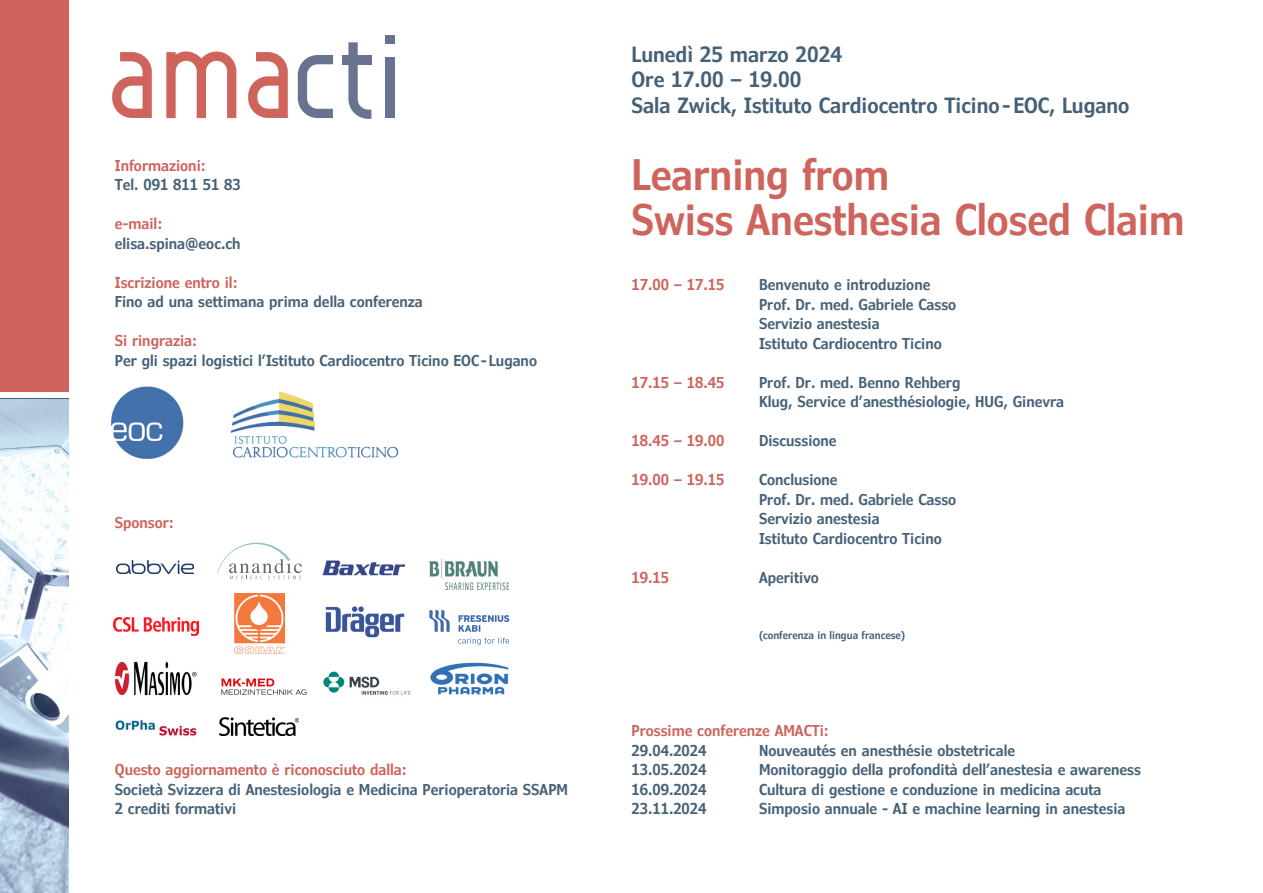
<style>
.page{position:relative;width:1263px;height:893px;background:#fff}
.page>*{position:absolute;margin:0;border:0;box-sizing:border-box;transform-origin:0 0}
.t1{font:600 condensed 42px/45px "Verdana Pro";color:#ce645c}
.t2{font:600 condensed 21px/25.5px "Verdana Pro";color:#456178}
.t3{font:600 condensed 15px/19.5px "Verdana Pro";color:#456178}
.t4{font:600 condensed 15px "Verdana Pro";color:#ce645c}
.t5{font:600 condensed 10.5px "Verdana Pro";color:#456178}
</style>
<div class="page">
<div style="left:0;top:0;width:68px;height:391px;background:#ce645c"></div>
<img style="left:0;top:399px;width:68px;height:494px">
<img style="left:111px;top:387px;width:288px;height:72px">
<svg style="left:112px;top:52px;width:40px;height:66px"></svg>
<svg style="left:248px;top:52px;width:40px;height:66px"></svg>
<svg style="left:298px;top:55px;width:35px;height:63px"></svg>
<svg style="left:348px;top:42px;width:23px;height:77px"></svg>
<svg style="left:166px;top:52px;width:70px;height:66px"></svg>
<div style="left:342px;top:55px;width:30px;height:9px;background:#68748f"></div>
<div style="left:385px;top:58px;width:10px;height:60px;background:#68748f"></div>
<div style="left:385px;top:35px;width:10px;height:8px;background:#68748f"></div>
<img style="left:117px;top:560px;width:76px;height:13px">
<img style="left:430px;top:560px;width:78px;height:29px">
<img style="left:322px;top:560px;width:83px;height:15px">
<img style="left:219px;top:717px;width:80px;height:19px">
<img style="left:115px;top:720px;width:82px;height:18px">
<svg style="left:429px;top:610px;width:21px;height:22px"></svg>
<svg style="left:458px;top:615px;width:51px;height:30px"></svg>
<img style="left:430px;top:662px;width:79px;height:33px">
<img style="left:114px;top:661px;width:83px;height:35px">
<img style="left:323px;top:671px;width:88px;height:24px">
<img style="left:221px;top:678px;width:86px;height:17px">
<svg style="left:217px;top:543px;width:85px;height:36px"></svg>
<img style="left:114px;top:618px;width:84px;height:17px">
<img style="left:325px;top:606px;width:80px;height:32px">
<img style="left:235px;top:594px;width:49px;height:60px">
<p class="t4" style="left:115px;top:156px;width:92px">Informazioni:</p>
<p class="t3" style="left:115px;top:175px;width:127px">Tel. 091 811 51 83</p>
<p class="t4" style="left:115px;top:214px;width:49px">e-mail:</p>
<p class="t3" style="left:115px;top:234px;width:127px">elisa.spina@eoc.ch</p>
<p class="t4" style="left:115px;top:273px;width:124px">Iscrizione entro il:</p>
<p class="t3" style="left:115px;top:292px;width:309px">Fino ad una settimana prima della conferenza</p>
<p class="t4" style="left:115px;top:331px;width:84px">Si ringrazia:</p>
<p class="t3" style="left:115px;top:351px;width:424px">Per gli spazi logistici l’Istituto Cardiocentro Ticino EOC- Lugano</p>
<p class="t4" style="left:115px;top:513px;width:61px">Sponsor:</p>
<p class="t4" style="left:115px;top:760px;width:294px">Questo aggiornamento è riconosciuto dalla:</p>
<p class="t3" style="left:115px;top:780px;width:455px">Società Svizzera di Anestesiologia e Medicina Perioperatoria SSAPM<br>2 crediti formativi</p>
<h2 class="t2" style="left:631px;top:41px;width:499px">Lunedì 25 marzo 2024<br>Ore 17.00 – 19.00<br>Sala Zwick, Istituto Cardiocentro Ticino-EOC, Lugano</h2>
<h1 class="t1" style="left:631px;top:153px;width:554px">Learning from<br>Swiss Anesthesia Closed Claim</h1>
<p class="t4" style="left:631px;top:275px;width:94px">17.00 – 17.15</p>
<p class="t3" style="left:759px;top:275px;width:199px">Benvenuto e introduzione<br>Prof. Dr. med. Gabriele Casso<br>Servizio anestesia<br>Istituto Cardiocentro Ticino</p>
<p class="t4" style="left:631px;top:372px;width:94px">17.15 – 18.45</p>
<p class="t3" style="left:759px;top:372px;width:306px">Prof. Dr. med. Benno Rehberg<br>Klug, Service d’anesthésiologie, HUG, Ginevra</p>
<p class="t4" style="left:631px;top:431px;width:94px">18.45 – 19.00</p>
<p class="t3" style="left:759px;top:431px;width:79px">Discussione</p>
<p class="t4" style="left:631px;top:470px;width:94px">19.00 – 19.15</p>
<p class="t3" style="left:759px;top:470px;width:199px">Conclusione<br>Prof. Dr. med. Gabriele Casso<br>Servizio anestesia<br>Istituto Cardiocentro Ticino</p>
<p class="t4" style="left:631px;top:567px;width:39px">19.15</p>
<p class="t3" style="left:759px;top:567px;width:61px">Aperitivo</p>
<p class="t5" style="left:759px;top:628px;width:147px">(conferenza in lingua francese)</p>
<p class="t4" style="left:631px;top:721px;width:199px">Prossime conferenze AMACTi:</p>
<p class="t3" style="left:631px;top:741px;width:77px">29.04.2024</p>
<p class="t3" style="left:759px;top:741px;width:257px">Nouveautés en anesthésie obstetricale</p>
<p class="t3" style="left:631px;top:760px;width:77px">13.05.2024</p>
<p class="t3" style="left:759px;top:760px;width:383px">Monitoraggio della profondità dell’anestesia e awareness</p>
<p class="t3" style="left:631px;top:780px;width:77px">16.09.2024</p>
<p class="t3" style="left:759px;top:780px;width:344px">Cultura di gestione e conduzione in medicina acuta</p>
<p class="t3" style="left:631px;top:799px;width:77px">23.11.2024</p>
<p class="t3" style="left:759px;top:799px;width:368px">Simposio annuale - AI e machine learning in anestesia</p>
</div>
